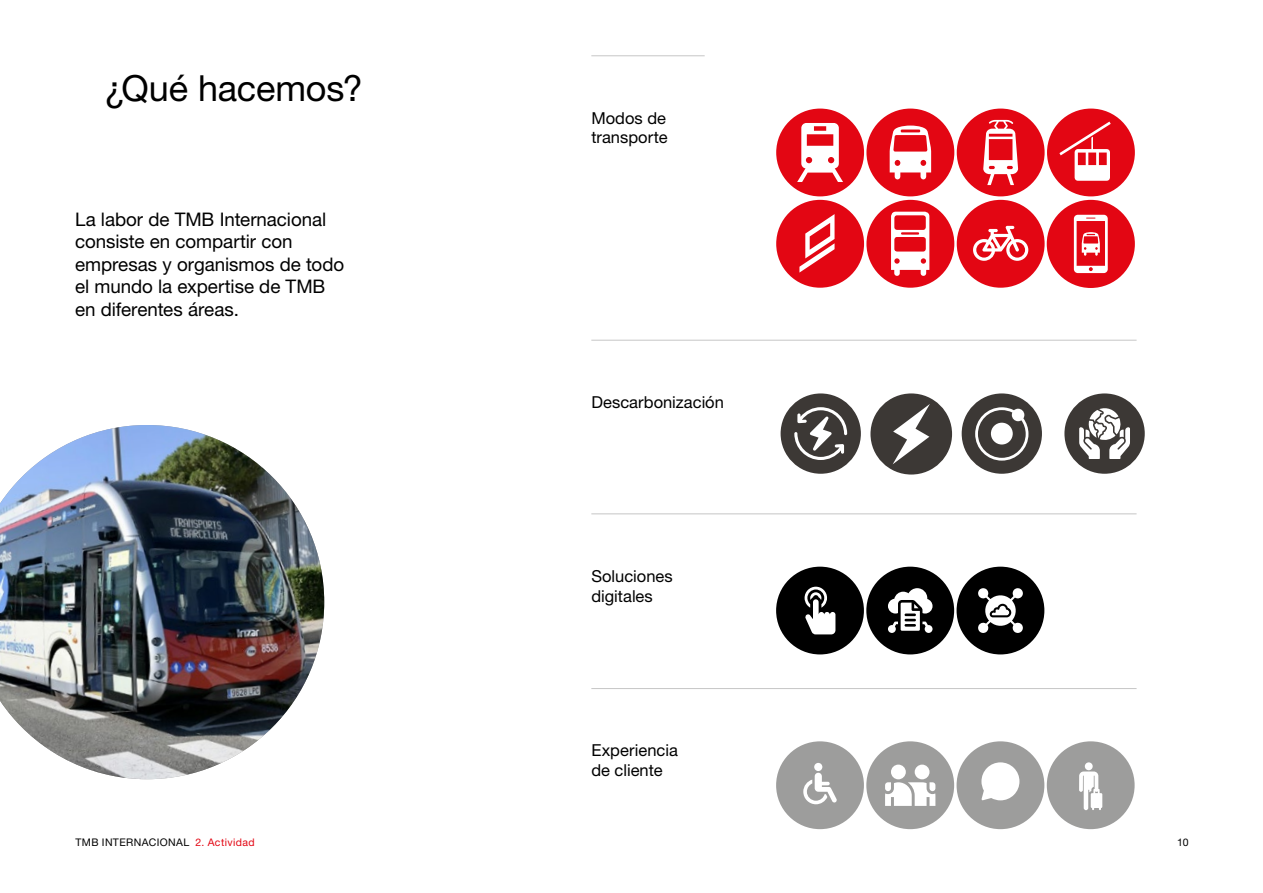
<style>
.page{position:relative;width:1263px;height:893px;background:#fff}
.page>*{position:absolute;margin:0;border:0;box-sizing:border-box;transform-origin:0 0}
.t1{font:36px "Helvetica Neue LT Pro";letter-spacing:-.005em;color:#000}
.t2{font:18.75px/22.5px "Helvetica Neue LT Pro";letter-spacing:-.005em;color:#000}
.t3{font:16.5px/19.8px "Helvetica Neue LT Pro";color:#000}
.t4{font:10.5px "Helvetica Neue LT Pro";letter-spacing:.035em;color:#000}
.t5{font:10.5px "Helvetica Neue LT Pro";letter-spacing:.035em;color:#e30613}
</style>
<div class="page">
<div style="left:962px;top:393px;width:80px;height:81px;background:#3c3835;border-radius:50%"></div>
<svg style="left:975px;top:407px;width:53px;height:54px"></svg>
<div style="left:776px;top:741px;width:88px;height:88px;background:#9d9d9c;border-radius:50%"></div>
<div style="left:814px;top:763px;width:8px;height:8px;background:#fff;border-radius:50%"></div>
<svg style="left:803px;top:773px;width:34px;height:31px"></svg>
<div style="left:1047px;top:741px;width:87px;height:88px;background:#9d9d9c;border-radius:50%"></div>
<div style="left:1085px;top:762px;width:8px;height:8px;background:#fff;border-radius:50%"></div>
<svg style="left:1079px;top:771px;width:23px;height:39px"></svg>
<div style="left:956px;top:741px;width:88px;height:88px;background:#9d9d9c;border-radius:50%"></div>
<svg style="left:981px;top:762px;width:38px;height:38px"></svg>
<div style="left:866px;top:741px;width:88px;height:88px;background:#9d9d9c;border-radius:50%"></div>
<div style="left:891px;top:765px;width:15px;height:14px;background:#fff;border-radius:50%"></div>
<div style="left:915px;top:765px;width:14px;height:14px;background:#fff;border-radius:50%"></div>
<svg style="left:885px;top:782px;width:50px;height:24px"></svg>
<hr style="left:591px;top:688px;width:545px;height:1px;background:#c6c6c6">
<div style="left:781px;top:393px;width:80px;height:81px;background:#3c3835;border-radius:50%"></div>
<svg style="left:794px;top:407px;width:53px;height:53px"></svg>
<div style="left:1064px;top:393px;width:81px;height:81px;background:#3c3835;border-radius:50%"></div>
<svg style="left:1079px;top:408px;width:51px;height:51px"></svg>
<hr style="left:591px;top:340px;width:545px;height:1px;background:#c6c6c6">
<div style="left:866px;top:567px;width:88px;height:87px;background:#000;border-radius:50%"></div>
<svg style="left:888px;top:588px;width:44px;height:45px"></svg>
<div style="left:776px;top:567px;width:88px;height:87px;background:#000;border-radius:50%"></div>
<svg style="left:804px;top:587px;width:31px;height:47px"></svg>
<div style="left:956px;top:567px;width:88px;height:87px;background:#000;border-radius:50%"></div>
<svg style="left:978px;top:588px;width:45px;height:45px"></svg>
<hr style="left:591px;top:513px;width:545px;height:1px;background:#c6c6c6">
<div style="left:957px;top:200px;width:87px;height:88px;background:#e30613;border-radius:50%"></div>
<svg style="left:973px;top:226px;width:55px;height:35px"></svg>
<div style="left:866px;top:200px;width:88px;height:88px;background:#e30613;border-radius:50%"></div>
<svg style="left:891px;top:212px;width:38px;height:64px"></svg>
<div style="left:776px;top:200px;width:88px;height:88px;background:#e30613;border-radius:50%"></div>
<svg style="left:799px;top:214px;width:35px;height:59px"></svg>
<div style="left:1047px;top:109px;width:88px;height:87px;background:#e30613;border-radius:50%"></div>
<svg style="left:1059px;top:122px;width:52px;height:59px"></svg>
<div style="left:957px;top:109px;width:87px;height:87px;background:#e30613;border-radius:50%"></div>
<svg style="left:983px;top:120px;width:35px;height:65px"></svg>
<div style="left:866px;top:109px;width:88px;height:87px;background:#e30613;border-radius:50%"></div>
<svg style="left:890px;top:126px;width:41px;height:53px"></svg>
<div style="left:776px;top:109px;width:88px;height:87px;background:#e30613;border-radius:50%"></div>
<svg style="left:797px;top:123px;width:46px;height:59px"></svg>
<hr style="left:591px;top:55px;width:114px;height:1px;background:#c6c6c6">
<img style="left:0;top:425px;width:324px;height:354px">
<div style="left:870px;top:393px;width:82px;height:82px;background:#3c3835;border-radius:50%"></div>
<svg style="left:893px;top:404px;width:37px;height:60px"></svg>
<div style="left:1047px;top:200px;width:88px;height:88px;background:#e30613;border-radius:50%"></div>
<svg style="left:1074px;top:215px;width:34px;height:58px"></svg>
<h1 class="t1" style="left:104px;top:66px;width:260px">¿Qué hacemos?</h1>
<p class="t2" style="left:75px;top:207px;width:271px">La labor de TMB Internacional consiste en compartir con empresas y organismos de todo el mundo la expertise de TMB en diferentes áreas.</p>
<p class="t3" style="left:591px;top:108px;width:78px">Modos de transporte</p>
<p class="t3" style="left:591px;top:392px;width:134px">Descarbonización</p>
<p class="t3" style="left:591px;top:566px;width:83px">Soluciones digitales</p>
<p class="t3" style="left:591px;top:740px;width:88px">Experiencia de cliente</p>
<p class="t4" style="left:75px;top:836px;width:115px">TMB INTERNACIONAL</p>
<p class="t4" style="left:1177px;top:836px;width:13px">10</p>
<p class="t5" style="left:196px;top:836px;width:61px">2. Actividad</p>
</div>
